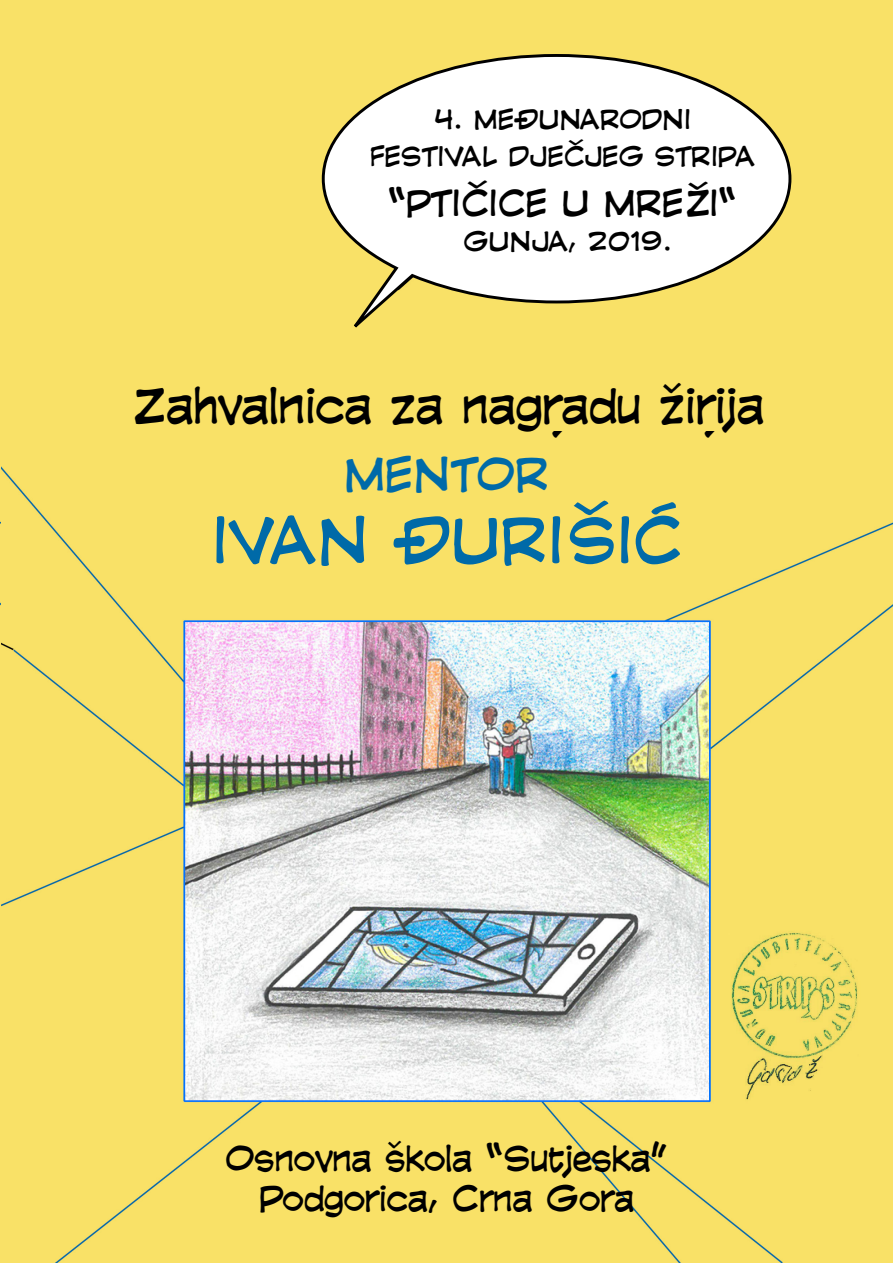
<style>
.page{position:relative;width:893px;height:1263px;background:#fff}
.page>*{position:absolute;margin:0;border:0;box-sizing:border-box;transform-origin:0 0}
.t1{font:60px "CC Comicrazy";color:#006aa8}
.t2{font:45px "CC Comicrazy";color:#000}
.t3{font:43.5px "CC Comicrazy";color:#006aa8}
.t4{font:33.75px "CC Comicrazy";color:#000}
.t5{font:33px/39.6px "CC Comicrazy";color:#000;text-align:center}
.t6{font:25.35px/37.2px "CC Comicrazy";color:#000;text-align:center}
</style>
<div class="page">
<img style="left:0;top:0;width:893px;height:1263px">
<svg style="left:320px;top:53px;width:473px;height:283px"></svg>
<div style="left:4px;top:337px;width:889px;height:94px;background:#f9e167"></div>
<p class="t6" style="left:370px;top:99px;width:386px">4. MEĐUNARODNI<br>FESTIVAL DJEČJEG STRIPA</p>
<p class="t4" style="left:389px;top:180px;width:350px">“PTIČICE U MREŽI“</p>
<p class="t6" style="left:463px;top:222px;width:211px">GUNJA, 2019.</p>
<p class="t2" style="left:133px;top:376px;width:633px">Zahvalnica za nagradu žirija</p>
<p class="t2" style="left:148px;top:380px;width:599px">Zahvalnica za sudjelovanje</p>
<p class="t3" style="left:344px;top:445px;width:206px">MENTOR</p>
<h1 class="t1" style="left:211px;top:500px;width:472px">IVAN ĐURIŠIĆ</h1>
<p class="t5" style="left:226px;top:1137px;width:443px">Osnovna škola “Sutjeska”<br>Podgorica, Crna Gora</p>
</div>
